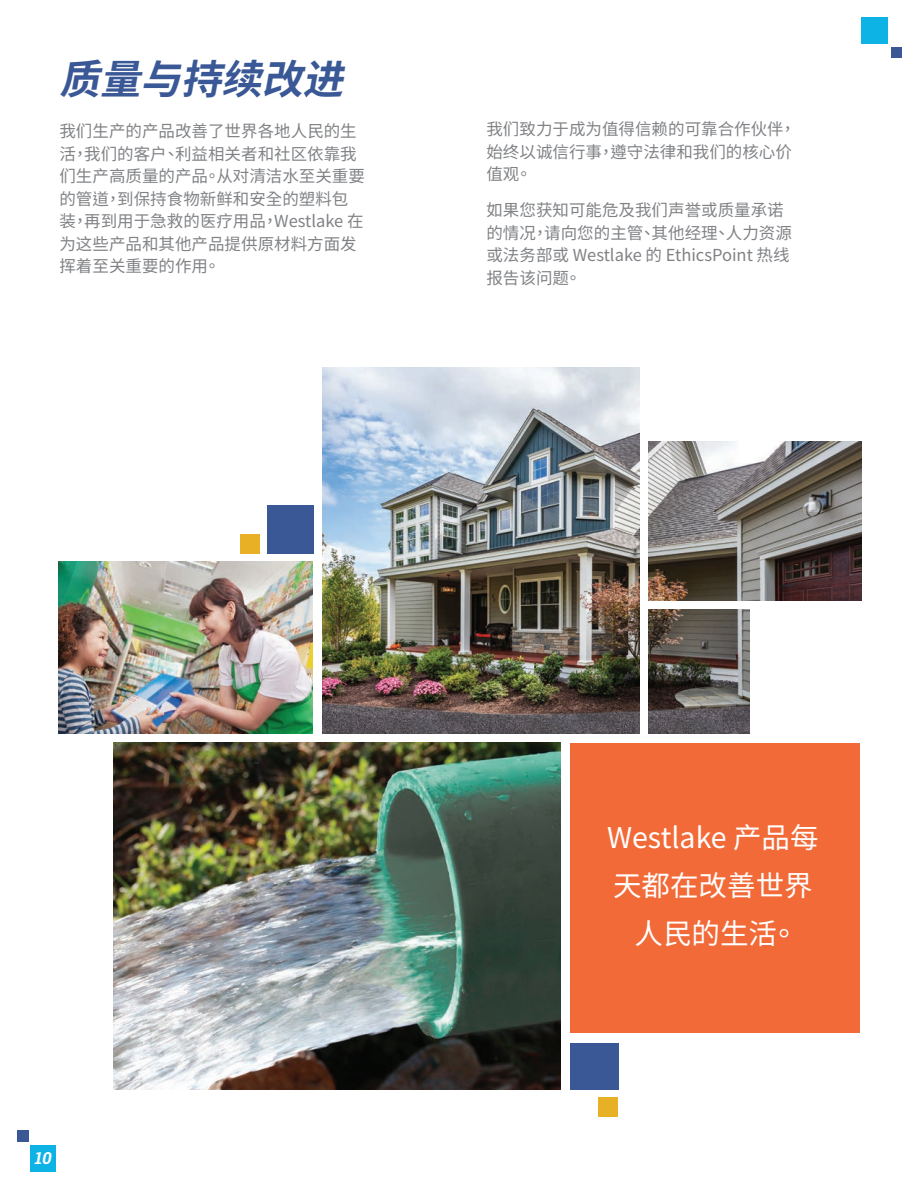
<style>
.page{position:relative;width:919px;height:1189px;background:#fff}
.page>*{position:absolute;margin:0;border:0;box-sizing:border-box;transform-origin:0 0}
.Sustain_Chapter_Head{font:italic 700 40.5px "Noto Sans CJ Ktc";color:#3a5896}
.Sustain_Body{font:28.5px "Noto Sans CJ Ktc";color:#fff}
.Sustain_Body-2{font:16.5px/22.5px "Noto Sans CJ Ktc";color:#808285}
.t1{font:italic 700 16.5px "Roboto Slab";color:#fff}
</style>
<div class="page">
<div style="left:569px;top:742px;width:290px;height:290px;background:#f26a37"></div>
<img style="left:322px;top:367px;width:317px;height:366px">
<div style="left:267px;top:505px;width:46px;height:48px;background:#3a5896"></div>
<div style="left:240px;top:533px;width:19px;height:20px;background:#e7b025"></div>
<img style="left:113px;top:742px;width:447px;height:346px">
<img style="left:58px;top:562px;width:254px;height:171px">
<img style="left:648px;top:441px;width:212px;height:159px">
<img style="left:648px;top:609px;width:101px;height:124px">
<div style="left:569px;top:1042px;width:49px;height:46px;background:#3a5896"></div>
<div style="left:598px;top:1096px;width:20px;height:20px;background:#e7b025"></div>
<div style="left:30px;top:1144px;width:26px;height:27px;background:#0eb3e6"></div>
<div style="left:17px;top:1130px;width:11px;height:11px;background:#3a5896"></div>
<div style="left:861px;top:18px;width:26px;height:26px;background:#0eb3e6"></div>
<div style="left:890px;top:47px;width:11px;height:11px;background:#3a5896"></div>
<p class="Sustain_Chapter_Head" style="left:59px;top:56px;width:305px">质量与持续改进</p>
<p class="Sustain_Body-2" style="left:59px;top:120px;width:307px">我们生产的产品改善了世界各地人民的生活，我们的客户、利益相关者和社区依靠我们生产高质量的产品。从对清洁水至关重要的管道，到保持食物新鲜和安全的塑料包装，再到用于急救的医疗用品，Westlake 在为这些产品和其他产品提供原材料方面发挥着至关重要的作用。</p>
<p class="Sustain_Body-2" style="left:486px;top:118px;width:311px">我们致力于成为值得信赖的可靠合作伙伴，始终以诚信行事，遵守法律和我们的核心价值观。</p>
<p class="Sustain_Body-2" style="left:486px;top:199px;width:307px">如果您获知可能危及我们声誉或质量承诺的情况，请向您的主管、其他经理、人力资源或法务部或 Westlake 的 EthicsPoint 热线报告该问题。</p>
<p class="t1" style="left:34px;top:1146px;width:22px">10</p>
<p class="Sustain_Body" style="left:607px;top:821px;width:213px">Westlake 产品每</p>
<p class="Sustain_Body" style="left:612px;top:869px;width:201px">天都在改善世界</p>
<p class="Sustain_Body" style="left:634px;top:916px;width:165px">人民的生活。</p>
</div>
